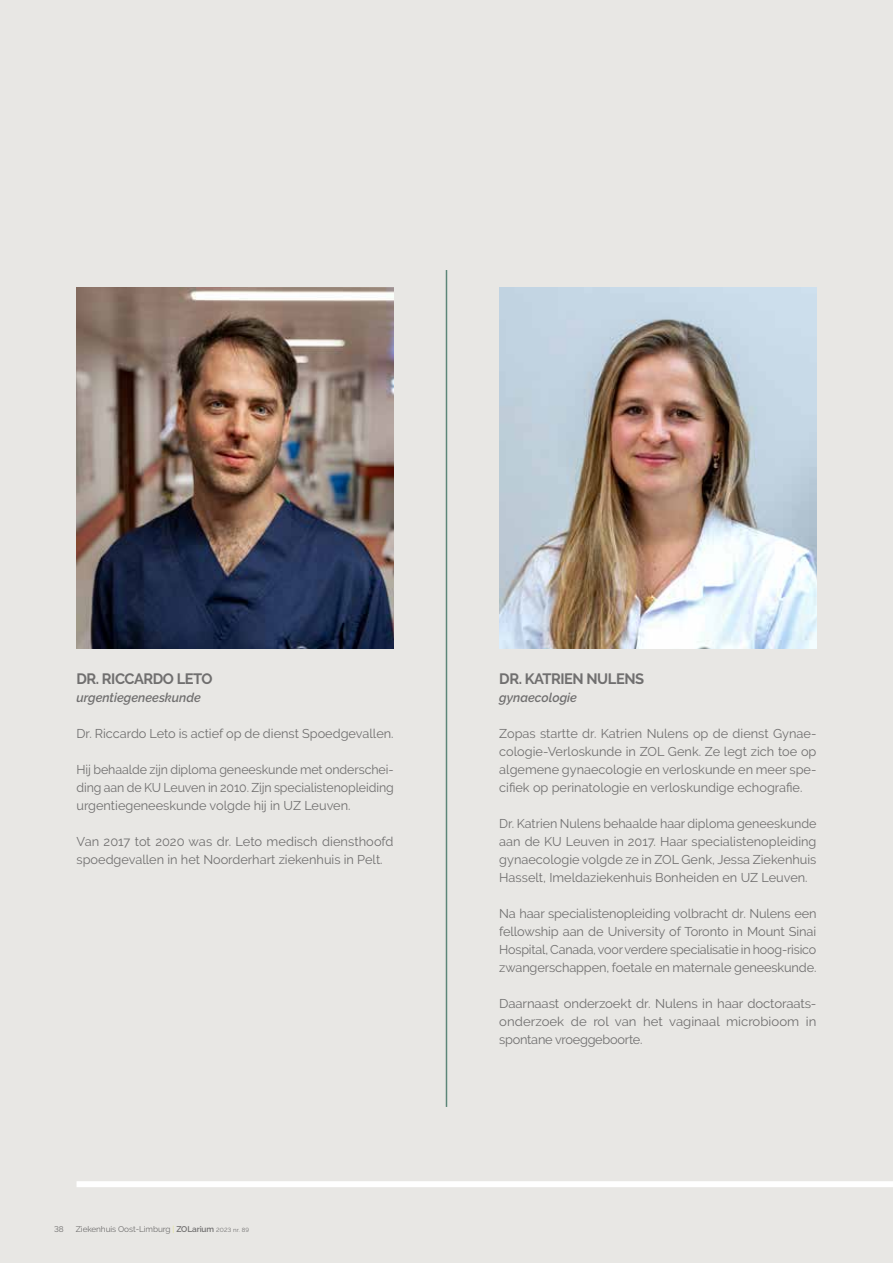
<style>
.page{position:relative;width:893px;height:1263px;background:#e8e7e4}
.page>*{position:absolute;margin:0;border:0;box-sizing:border-box;transform-origin:0 0}
.t1{font:700 15px "Raleway";letter-spacing:-.03em;color:#706f6f}
.t2{font:12.75px/18px "Raleway";color:#706f6f;text-align:justify}
.t3{font:italic 600 12.75px "Raleway";color:#706f6f}
.t4{font:8.25px "Raleway";letter-spacing:-.01em;color:#706f6f}
.s1{color:#e5e58d}
.s2{font-weight:600}
.s3{font-size:6px}
</style>
<div class="page">
<div style="left:77px;top:1181px;width:816px;height:6px;background:#fff"></div>
<img style="left:499px;top:287px;width:317px;height:361px">
<hr style="left:446px;top:270px;width:1px;height:837px;background:#5c8678">
<img style="left:77px;top:287px;width:317px;height:361px">
<p class="t1" style="left:77px;top:670px;width:137px">DR. RICCARDO LETO</p>
<p class="t3" style="left:77px;top:690px;width:126px">urgentiegeneeskunde</p>
<p class="t2" style="left:77px;top:724px;width:319px">Dr. Riccardo Leto is actief op de dienst Spoedgevallen.</p>
<p class="t2" style="left:77px;top:760px;width:319px">Hij behaalde zijn diploma geneeskunde met onderschei&shy;ding aan de KU Leuven in 2010. Zijn specialistenopleiding urgentiegeneeskunde volgde hij in UZ Leuven.</p>
<p class="t2" style="left:77px;top:832px;width:318px">Van 2017 tot 2020 was dr. Leto medisch diensthoofd spoedgevallen in het Noorderhart ziekenhuis in Pelt.</p>
<p class="t4" style="left:54px;top:1224px;width:11px">38</p>
<p class="t4" style="left:76px;top:1224px;width:175px">Ziekenhuis Oost-Limburg <span class="s1">|</span> <span class="s2">ZOLarium</span> <span class="s3">2023 nr. 89</span></p>
<p class="t1" style="left:499px;top:670px;width:146px">DR. KATRIEN NULENS</p>
<p class="t3" style="left:499px;top:690px;width:79px">gynaecologie</p>
<p class="t2" style="left:499px;top:724px;width:319px">Zopas startte dr. Katrien Nulens op de dienst Gynae&shy;cologie-Verloskunde in ZOL Genk. Ze legt zich toe op algemene gynaecologie en verloskunde en meer spe&shy;cifiek op perinatologie en verloskundige echografie.</p>
<p class="t2" style="left:499px;top:814px;width:319px">Dr. Katrien Nulens behaalde haar diploma geneeskunde aan de KU Leuven in 2017. Haar specialistenopleiding gynaecologie volgde ze in ZOL Genk, Jessa Ziekenhuis Hasselt, Imeldaziekenhuis Bonheiden en UZ Leuven.</p>
<p class="t2" style="left:499px;top:904px;width:319px">Na haar specialistenopleiding volbracht dr. Nulens een fellowship aan de University of Toronto in Mount Sinai Hospital, Canada, voor verdere specialisatie in hoog-risico zwangerschappen, foetale en maternale geneeskunde.</p>
<p class="t2" style="left:499px;top:994px;width:319px">Daarnaast onderzoekt dr. Nulens in haar doctoraats&shy;onderzoek de rol van het vaginaal microbioom in spontane vroeggeboorte.</p>
</div>
